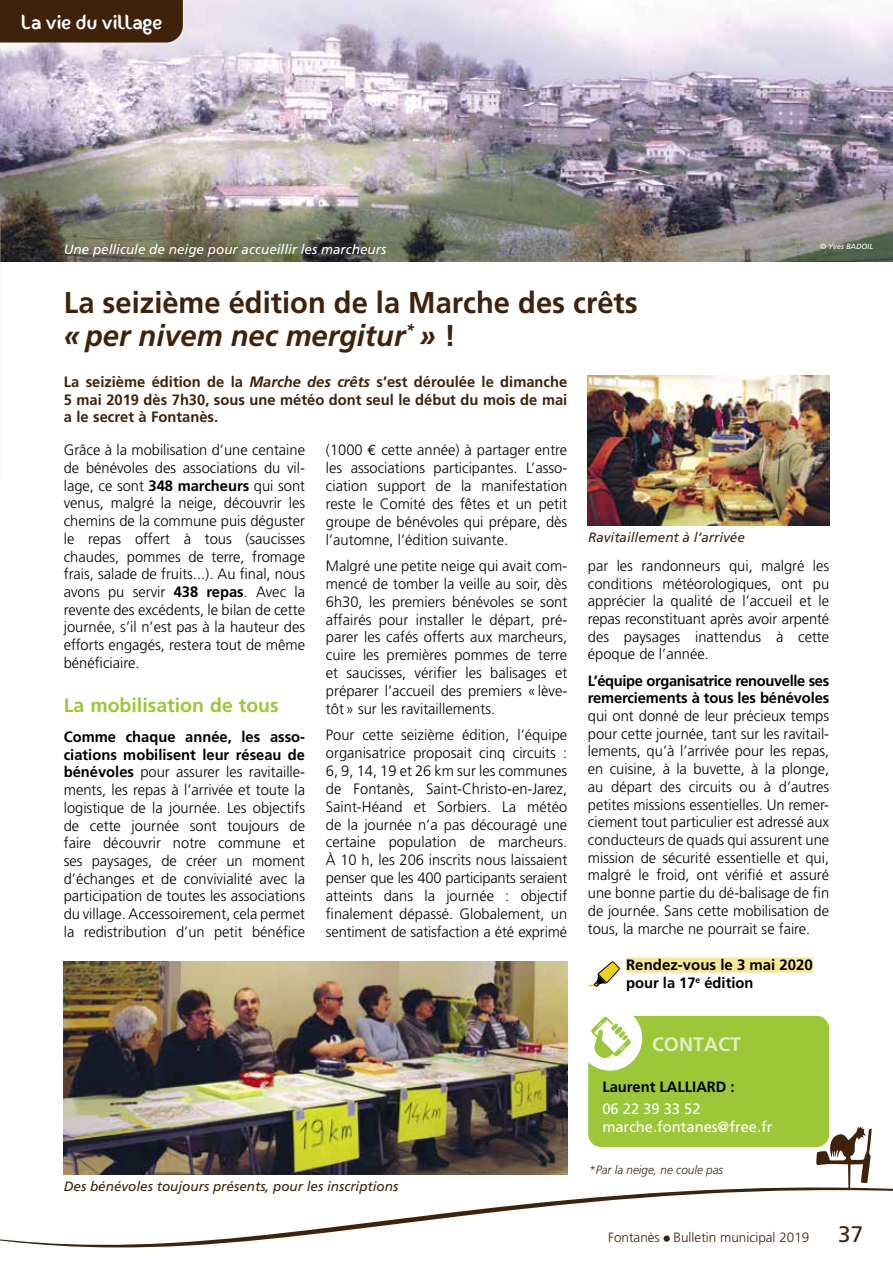
<style>
.page{position:relative;width:893px;height:1263px;background:#fff}
.page>*{position:absolute;margin:0;border:0;box-sizing:border-box;transform-origin:0 0}
.t1{font:700 30px/33px "Frutiger";color:#3e220b}
.t2{font:22.5px "Frutiger";color:#3e220b}
.t3{font:21px "Fontasique";color:#fff}
.t4{font:700 19.5px "Frutiger";color:#9bc739}
.t5{font:700 19.5px "Frutiger";color:#e4edc5}
.t6{font:300 15px/17.7px "Frutiger";color:#000;text-align:justify}
.t7{font:700 15px/17.7px "Frutiger";color:#3e220b;text-align:justify}
.t8{font:700 15px/17.7px "Frutiger";letter-spacing:-.01em;color:#000}
.t9{font:15px/17.7px "Frutiger";color:#fff}
.t10{font:italic 13.5px "Frutiger";color:#3e220b}
.t11{font:italic 13.5px "Frutiger";color:#fff}
.t12{font:300 13.5px "Frutiger";color:#3e220b}
.t13{font:italic 300 12px "Frutiger";color:#3e220b}
.t14{font:italic 7.5px "Frutiger";color:#fff}
.s1{font-style:italic}
.s2{font-weight:700}
.s3{font-family:"Euro Mono";font-weight:400}
</style>
<div class="page">
<div style="left:588px;top:1016px;width:241px;height:131px;background:#9bc739;border-radius:13px"></div>
<svg style="left:588px;top:1015px;width:54px;height:55px"></svg>
<img style="left:0;top:0;width:893px;height:262px">
<svg style="left:0;top:1168px;width:893px;height:80px"></svg>
<svg style="left:815px;top:1126px;width:57px;height:64px"></svg>
<div style="left:626px;top:957px;width:187px;height:15px;background:#f7e798"></div>
<img style="left:64px;top:961px;width:503px;height:213px">
<img style="left:588px;top:375px;width:241px;height:151px">
<svg style="left:588px;top:962px;width:32px;height:25px"></svg>
<div style="left:0;top:0;width:183px;height:43px;background:#3e220b"></div>
<h3 class="t3" style="left:21px;top:14px;width:142px">La vie du village</h3>
<p class="t11" style="left:64px;top:242px;width:324px">Une pellicule de neige pour accueillir les marcheurs</p>
<p class="t14" style="left:820px;top:242px;width:55px">© Yves BADOIL</p>
<h1 class="t1" style="left:64px;top:286px;width:576px">La seizième édition de la Marche des crêts <span class="s1">«per nivem nec mergitur</span><sup>*</sup> <span class="s1">»</span> !</h1>
<p class="t7" style="left:64px;top:373px;width:505px">La seizième édition de la <span class="s1">Marche des crêts</span> s’est déroulée le dimanche 5 mai 2019 dès 7h30, sous une météo dont seul le début du mois de mai a le secret à Fontanès.</p>
<p class="t6" style="left:64px;top:441px;width:243px">Grâce à la mobilisation d’une centaine de bénévoles des associations du vil&shy;lage, ce sont <span class="s2">348 marcheurs</span> qui sont venus, malgré la neige, découvrir les chemins de la commune puis déguster le repas offert à tous (saucisses chaudes, pommes de terre, fromage frais, salade de fruits...). Au final, nous avons pu servir <span class="s2">438 repas</span>. Avec la revente des excédents, le bilan de cette journée, s’il n’est pas à la hauteur des efforts engagés, restera tout de même bénéficiaire.</p>
<h3 class="t4" style="left:64px;top:693px;width:217px">La mobilisation de tous</h3>
<p class="t6" style="left:64px;top:728px;width:243px"><span class="s2">Comme chaque année, les asso&shy;ciations mobilisent leur réseau de bénévoles</span> pour assurer les ravitaille&shy;ments, les repas à l’arrivée et toute la logistique de la journée. Les objectifs de cette journée sont toujours de faire découvrir notre commune et ses paysages, de créer un moment d’échanges et de convivialité avec la participation de toutes les associations du village. Accessoirement, cela permet la redistribution d’un petit bénéfice</p>
<p class="t6" style="left:326px;top:441px;width:243px">(1000 <span class="s3">E</span> cette année) à partager entre les associations participantes. L’asso&shy;ciation support de la manifestation reste le Comité des fêtes et un petit groupe de bénévoles qui prépare, dès l’automne, l’édition suivante.</p>
<p class="t6" style="left:326px;top:557px;width:243px">Malgré une petite neige qui avait com&shy;mencé de tomber la veille au soir, dès 6h30, les premiers bénévoles se sont affairés pour installer le départ, pré&shy;parer les cafés offerts aux marcheurs, cuire les premières pommes de terre et saucisses, vérifier les balisages et préparer l’accueil des premiers «lève&shy;tôt» sur les ravitaillements.</p>
<p class="t6" style="left:326px;top:726px;width:243px">Pour cette seizième édition, l’équipe organisatrice proposait cinq circuits :<br>6, 9, 14, 19 et 26 km sur les communes de Fontanès, Saint-Christo-en-Jarez, Saint-Héand et Sorbiers. La météo de la journée n’a pas découragé une certaine population de marcheurs.<br>À 10 h, les 206 inscrits nous laissaient penser que les 400 participants seraient atteints dans la journée : objectif finalement dépassé. Globalement, un sentiment de satisfaction a été exprimé</p>
<p class="t10" style="left:64px;top:1178px;width:336px">Des bénévoles toujours présents, pour les inscriptions</p>
<p class="t10" style="left:588px;top:530px;width:158px">Ravitaillement à l’arrivée</p>
<p class="t6" style="left:588px;top:557px;width:243px">par les randonneurs qui, malgré les conditions météorologiques, ont pu apprécier la qualité de l’accueil et le repas reconstituant après avoir arpenté des paysages inattendus à cette époque de l’année.</p>
<p class="t8" style="left:588px;top:671px;width:243px">L’équipe organisatrice renouvelle ses remerciements à tous les bénévoles</p>
<p class="t6" style="left:588px;top:707px;width:243px">qui ont donné de leur précieux temps pour cette journée, tant sur les ravitail&shy;lements, qu’à l’arrivée pour les repas, en cuisine, à la buvette, à la plonge, au départ des circuits ou à d’autres petites missions essentielles. Un remer&shy;ciement tout particulier est adressé aux conducteurs de quads qui assurent une mission de sécurité essentielle et qui, malgré le froid, ont vérifié et assuré une bonne partie du dé-balisage de fin de journée. Sans cette mobilisation de tous, la marche ne pourrait se faire.</p>
<p class="t8" style="left:626px;top:956px;width:188px">Rendez-vous le 3 mai 2020 pour la 17<sup>e</sup> édition</p>
<h3 class="t5" style="left:652px;top:1032px;width:90px">CONTACT</h3>
<p class="t8" style="left:602px;top:1078px;width:134px">Laurent LALLIARD :</p>
<p class="t9" style="left:602px;top:1100px;width:172px">06 22 39 33 52 marche.fontanes@free.fr</p>
<p class="t13" style="left:589px;top:1163px;width:135px">*Par la neige, ne coule pas</p>
<p class="t12" style="left:608px;top:1229px;width:203px">Fontanès Bulletin municipal 2019</p>
<h2 class="t2" style="left:838px;top:1221px;width:27px">37</h2>
</div>
